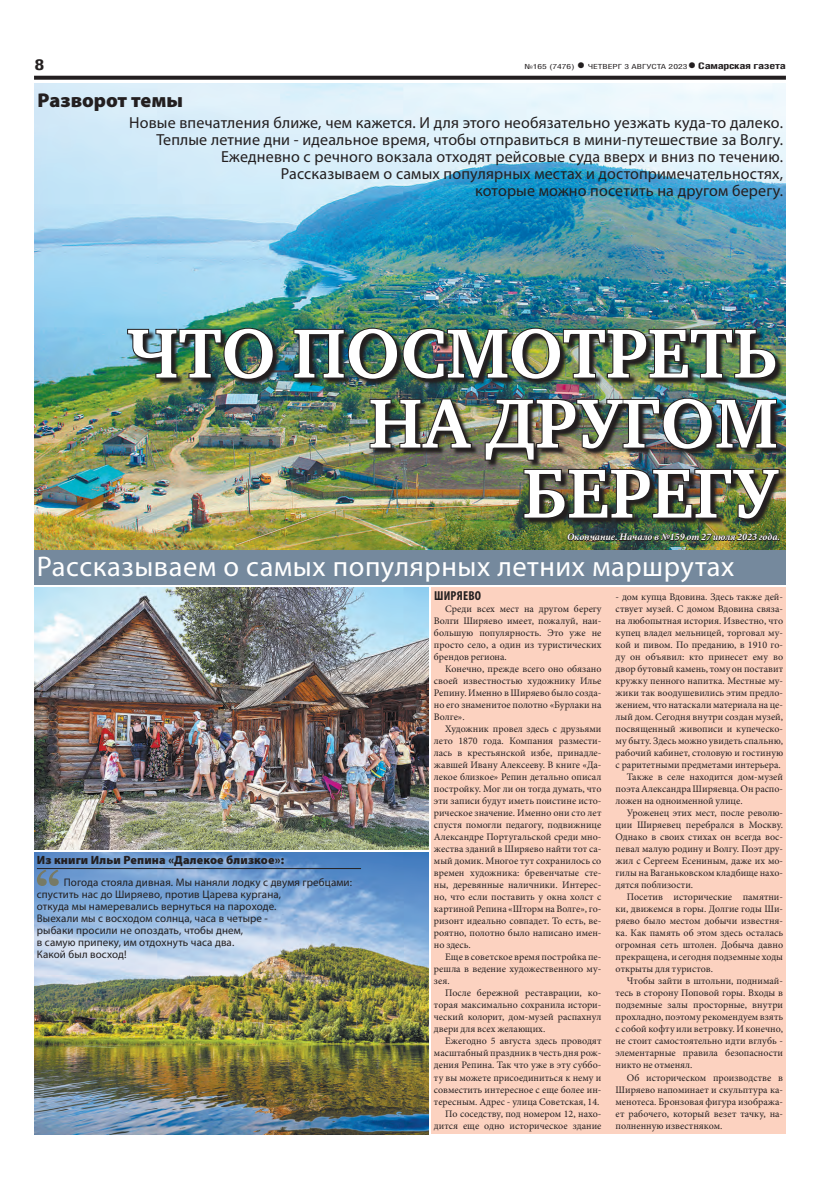
<style>
.page{position:relative;width:820px;height:1191px;background:#fff}
.page>*{position:absolute;margin:0;border:0;box-sizing:border-box;transform-origin:0 0}
.t1{font:700 71px/70px "Charter C";color:#fff;text-align:right}
.t2{font:28.5px "Myriad Pro";letter-spacing:.02em;color:#fff}
.t3{font:900 20px "Myriad Pro";color:#231f20}
.t4{font:16px/17px "Myriad Pro";letter-spacing:.01em;color:#231f20;text-align:right}
.t5{font:700 15px "Helios Cond";color:#231f20;scale:1.4 1}
.t6{font:700 condensed 13px "Myriad Pro";letter-spacing:.02em;color:#231f20}
.t7{font:900 12px "Myriad Pro";letter-spacing:.01em;color:#231f20}
.t8{font:11px/12px "Myriad Pro";letter-spacing:.01em;color:#231f20}
.t9{font:10px/12px "Minion Pro";color:#231f20;text-align:justify}
.t10{font:italic 700 10px "Minion Pro";color:#fff}
.t11{font:700 9px "Helios Cond";letter-spacing:-.02em;color:#231f20;scale:1.4 1}
.t12{font:7px "Helios Cond";color:#231f20;scale:1.4 1}
.s1{font-weight:700;font-size:16px}
.s2{font-size:16px}
</style>
<div class="page">
<svg style="left:34px;top:76px;width:751px;height:4px;background:#322f2f"></svg>
<img style="left:34px;top:852px;width:394px;height:282px">
<img style="left:34px;top:83px;width:751px;height:467px">
<div style="left:431px;top:587px;width:354px;height:547px;background:#fcd2c0"></div>
<img style="left:128px;top:329px;width:658px;height:197px">
<img style="left:126px;top:327px;width:148px;height:54px">
<img style="left:292px;top:327px;width:484px;height:54px">
<img style="left:368px;top:397px;width:104px;height:52px">
<img style="left:483px;top:397px;width:294px;height:64px">
<div style="left:34px;top:550px;width:751px;height:35px;background:#75899d"></div>
<img style="left:34px;top:587px;width:394px;height:262px">
<img style="left:522px;top:468px;width:258px;height:80px">
<hr style="left:37px;top:868px;width:324px;height:1px;background:#231f20">
<svg style="left:37px;top:869px;width:22px;height:17px"></svg>
<h3 class="t5" style="left:34px;top:55px;width:9px">8</h3>
<p class="t12" style="left:524px;top:63px;width:118px">№165 (7476) <span class="s1">•</span> четверг 3 августа 2023</p>
<p class="t11" style="left:687px;top:61px;width:72px"><span class="s2">•</span> Самарская газета</p>
<h3 class="t3" style="left:38px;top:88px;width:147px">Разворот темы</h3>
<p class="t4" style="left:129px;top:113px;width:655px">Новые впечатления ближе, чем кажется. И для этого необязательно уезжать куда-то далеко.<br>Теплые летние дни - идеальное время, чтобы отправиться в мини-путешествие за Волгу.<br>Ежедневно с речного вокзала отходят рейсовые суда вверх и вниз по течению.<br>Рассказываем о самых популярных местах и достопримечательностях,<br>которые можно посетить на другом берегу.</p>
<h1 class="t1" style="left:127px;top:319px;width:651px">Что посмотреть на другом берегу</h1>
<p class="t10" style="left:566px;top:530px;width:215px">Окончание. Начало в №159 от 27 июля 2023 года.</p>
<h2 class="t2" style="left:37px;top:548px;width:698px">Рассказываем о самых популярных летних маршрутах</h2>
<p class="t7" style="left:37px;top:853px;width:248px">Из книги Ильи Репина «Далекое близкое»:</p>
<p class="t8" style="left:37px;top:876px;width:316px;text-indent:27px">Погода стояла дивная. Мы наняли лодку с двумя гребцами: спустить нас до Ширяево, против Царева кургана,<br>откуда мы намеревались вернуться на пароходе.<br>Выехали мы с восходом солнца, часа в четыре -<br>рыбаки просили не опоздать, чтобы днем,<br>в самую припеку, им отдохнуть часа два.<br>Какой был восход!</p>
<h3 class="t6" style="left:434px;top:588px;width:49px">Ширяево</h3>
<p class="t9" style="left:434px;top:603px;width:169px;text-indent:11px">Среди всех мест на другом берегу Волги Ширяево имеет, пожалуй, наи&shy;большую популярность. Это уже не просто село, а один из туристических брендов региона.</p>
<p class="t9" style="left:434px;top:663px;width:169px;text-indent:11px">Конечно, прежде всего оно обязано своей известностью художнику Илье Репину. Именно в Ширяево было созда&shy;но его знаменитое полотно «Бурлаки на Волге».</p>
<p class="t9" style="left:434px;top:723px;width:169px;text-indent:11px">Художник провел здесь с друзьями лето 1870 года. Компания размести&shy;лась в крестьянской избе, принадле&shy;жавшей Ивану Алексееву. В книге «Да&shy;лекое близкое» Репин детально описал постройку. Мог ли он тогда думать, что эти записи будут иметь поистине исто&shy;рическое значение. Именно они сто лет спустя помогли педагогу, подвижнице Александре Португальской среди мно&shy;жества зданий в Ширяево найти тот са&shy;мый домик. Многое тут сохранилось со времен художника: бревенчатые сте&shy;ны, деревянные наличники. Интерес&shy;но, что если поставить у окна холст с картиной Репина «Шторм на Волге», го&shy;ризонт идеально совпадет. То есть, ве&shy;роятно, полотно было написано имен&shy;но здесь.</p>
<p class="t9" style="left:434px;top:951px;width:169px;text-indent:11px">Еще в советское время постройка пе&shy;решла в ведение художественного му&shy;зея.</p>
<p class="t9" style="left:434px;top:987px;width:169px;text-indent:11px">После бережной реставрации, ко&shy;торая максимально сохранила истори&shy;ческий колорит, дом-музей распахнул двери для всех желающих.</p>
<p class="t9" style="left:434px;top:1035px;width:169px;text-align:right">Ежегодно 5 августа здесь проводят масштабный праздник в честь дня рож&shy;дения Репина. Так что уже в эту суббо&shy;ту вы можете присоединиться к нему и совместить интересное с еще более ин&shy;тересным. Адрес - улица Советская, 14.<br>По соседству, под номером 12, нахо&shy;дится еще одно историческое здание</p>
<p class="t9" style="left:615px;top:591px;width:169px">- дом купца Вдовина. Здесь также дей-</p>
<p class="t9" style="left:615px;top:603px;width:169px">ствует музей. С домом Вдовина связа-</p>
<p class="t9" style="left:615px;top:615px;width:169px">на любопытная история. Известно, что</p>
<p class="t9" style="left:615px;top:627px;width:169px">купец владел мельницей, торговал му-</p>
<p class="t9" style="left:615px;top:639px;width:169px">кой и пивом. По преданию, в 1910 го-</p>
<p class="t9" style="left:615px;top:651px;width:169px">ду он объявил: кто принесет ему во</p>
<p class="t9" style="left:615px;top:663px;width:169px">двор бутовый камень, тому он поставит</p>
<p class="t9" style="left:615px;top:675px;width:169px">кружку пенного напитка. Местные му-</p>
<p class="t9" style="left:615px;top:687px;width:169px">жики так воодушевились этим предло-</p>
<p class="t9" style="left:615px;top:699px;width:169px">жением, что натаскали материала на це-</p>
<p class="t9" style="left:615px;top:711px;width:169px">лый дом. Сегодня внутри создан музей,</p>
<p class="t9" style="left:615px;top:723px;width:169px">посвященный живописи и купеческо-</p>
<p class="t9" style="left:615px;top:735px;width:169px">му быту. Здесь можно увидеть спальню,</p>
<p class="t9" style="left:615px;top:747px;width:169px">рабочий кабинет, столовую и гостиную</p>
<p class="t9" style="left:615px;top:759px;width:167px">с раритетными предметами интерьера.</p>
<p class="t9" style="left:626px;top:771px;width:157px">Также в селе находится дом-музей</p>
<p class="t9" style="left:615px;top:783px;width:169px">поэта Александра Ширяевца. Он распо-</p>
<p class="t9" style="left:615px;top:795px;width:128px">ложен на одноименной улице.</p>
<p class="t9" style="left:626px;top:807px;width:157px">Уроженец этих мест, после револю-</p>
<p class="t9" style="left:615px;top:819px;width:169px">ции Ширяевец перебрался в Москву.</p>
<p class="t9" style="left:615px;top:831px;width:169px">Однако в своих стихах он всегда вос-</p>
<p class="t9" style="left:615px;top:843px;width:169px">певал малую родину и Волгу. Поэт дру-</p>
<p class="t9" style="left:615px;top:855px;width:169px">жил с Сергеем Есениным, даже их мо-</p>
<p class="t9" style="left:615px;top:867px;width:169px">гилы на Ваганьковском кладбище нахо-</p>
<p class="t9" style="left:615px;top:879px;width:79px">дятся поблизости.</p>
<p class="t9" style="left:626px;top:891px;width:157px">Посетив исторические памятни-</p>
<p class="t9" style="left:615px;top:903px;width:169px">ки, движемся в горы. Долгие годы Ши-</p>
<p class="t9" style="left:615px;top:915px;width:169px">ряево было местом добычи известня-</p>
<p class="t9" style="left:615px;top:927px;width:169px">ка. Как память об этом здесь осталась</p>
<p class="t9" style="left:615px;top:939px;width:169px">огромная сеть штолен. Добыча давно</p>
<p class="t9" style="left:615px;top:951px;width:169px">прекращена, и сегодня подземные ходы</p>
<p class="t9" style="left:615px;top:963px;width:99px">открыты для туристов.</p>
<p class="t9" style="left:626px;top:975px;width:157px">Чтобы зайти в штольни, поднимай-</p>
<p class="t9" style="left:615px;top:987px;width:169px">тесь в сторону Поповой горы. Входы в</p>
<p class="t9" style="left:615px;top:999px;width:169px">подземные залы просторные, внутри</p>
<p class="t9" style="left:615px;top:1011px;width:169px">прохладно, поэтому рекомендуем взять</p>
<p class="t9" style="left:615px;top:1023px;width:169px">с собой кофту или ветровку. И конечно,</p>
<p class="t9" style="left:615px;top:1035px;width:169px">не стоит самостоятельно идти вглубь -</p>
<p class="t9" style="left:615px;top:1047px;width:169px">элементарные правила безопасности</p>
<p class="t9" style="left:615px;top:1059px;width:78px">никто не отменял.</p>
<p class="t9" style="left:626px;top:1071px;width:157px">Об историческом производстве в</p>
<p class="t9" style="left:615px;top:1083px;width:169px">Ширяево напоминает и скульптура ка-</p>
<p class="t9" style="left:615px;top:1095px;width:169px">менотеса. Бронзовая фигура изобража-</p>
<p class="t9" style="left:615px;top:1107px;width:169px">ет рабочего, который везет тачку, на-</p>
<p class="t9" style="left:615px;top:1119px;width:108px">полненную известняком.</p>
</div>
